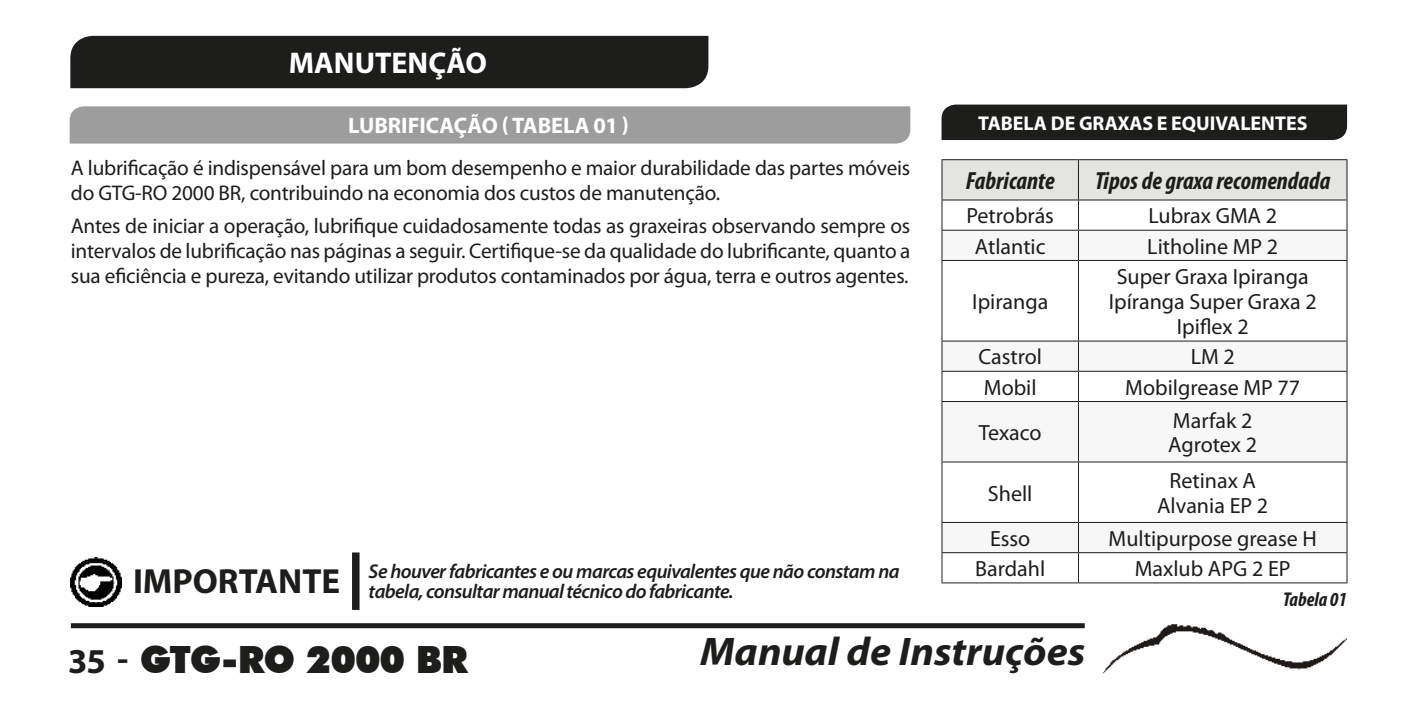
<style>
.page{position:relative;width:1418px;height:709px;background:#fff}
.page>*{position:absolute;margin:0;border:0;box-sizing:border-box;transform-origin:0 0}
.t1{font:italic 700 40px "Myriad Pro";color:#1d1d1b;scale:1.05 1}
.t2{font:900 37.5px "Futura BT";letter-spacing:-.03em;color:#1d1d1b}
.t3{font:700 35px "Myriad Pro";color:#1d1d1b}
.t4{font:700 30px "Myriad Pro";color:#fff}
.t5{font:italic 700 condensed 24.75px "Myriad Pro";color:#1d1d1b}
.t6{font:700 22.5px "Myriad Pro";color:#fff}
.t7{font:22px/24.8px "Myriad Pro";color:#1d1d1b;text-align:center}
.t8{font:21.25px/25px "Myriad Pro";letter-spacing:-.01em;color:#1d1d1b}
.t9{font:italic 600 20px/20px "Myriad Pro";letter-spacing:-.03em;color:#1d1d1b}
.t10{font:700 20px "Myriad Pro";color:#fff}
.t11{font:italic 700 condensed 20px "Myriad Pro";color:#1d1d1b}
.s1{font-family:"Myriad Pro";font-weight:700;font-size:35px}
</style>
<div class="page">
<img style="left:1102px;top:624px;width:246px;height:50px">
<div style="left:71px;top:623px;width:1013px;height:5px;background:#1d1d1b"></div>
<div style="left:941px;top:105px;width:405px;height:35px;background:#1d1d1b"></div>
<div style="left:942px;top:160px;width:404px;height:39px;background:#e4e4e3"></div>
<svg style="left:942px;top:231px;width:404px;height:321px"></svg>
<hr style="left:941px;top:159px;width:137px;height:1px;background:#1d1d1b">
<hr style="left:941px;top:160px;width:1px;height:39px;background:#1d1d1b">
<hr style="left:1078px;top:159px;width:269px;height:1px;background:#1d1d1b">
<hr style="left:1078px;top:160px;width:1px;height:39px;background:#1d1d1b">
<hr style="left:1346px;top:160px;width:1px;height:39px;background:#1d1d1b">
<hr style="left:941px;top:199px;width:137px;height:1px;background:#1d1d1b">
<hr style="left:941px;top:200px;width:1px;height:30px;background:#1d1d1b">
<hr style="left:1078px;top:199px;width:269px;height:1px;background:#1d1d1b">
<hr style="left:1078px;top:200px;width:1px;height:30px;background:#1d1d1b">
<hr style="left:1346px;top:200px;width:1px;height:30px;background:#1d1d1b">
<hr style="left:941px;top:230px;width:137px;height:1px;background:#1d1d1b">
<svg style="left:941px;top:231px;width:1px;height:29px"></svg>
<hr style="left:1078px;top:230px;width:269px;height:1px;background:#1d1d1b">
<svg style="left:1078px;top:231px;width:1px;height:29px"></svg>
<svg style="left:1346px;top:231px;width:1px;height:29px"></svg>
<hr style="left:941px;top:260px;width:137px;height:1px;background:#1d1d1b">
<hr style="left:941px;top:261px;width:1px;height:79px;background:#1d1d1b">
<hr style="left:1078px;top:260px;width:269px;height:1px;background:#1d1d1b">
<hr style="left:1078px;top:261px;width:1px;height:79px;background:#1d1d1b">
<hr style="left:1346px;top:261px;width:1px;height:79px;background:#1d1d1b">
<hr style="left:941px;top:340px;width:137px;height:1px;background:#1d1d1b">
<hr style="left:941px;top:341px;width:1px;height:30px;background:#1d1d1b">
<hr style="left:1078px;top:340px;width:269px;height:1px;background:#1d1d1b">
<hr style="left:1078px;top:341px;width:1px;height:30px;background:#1d1d1b">
<hr style="left:1346px;top:341px;width:1px;height:30px;background:#1d1d1b">
<hr style="left:941px;top:371px;width:137px;height:1px;background:#1d1d1b">
<svg style="left:941px;top:372px;width:1px;height:29px"></svg>
<hr style="left:1078px;top:371px;width:269px;height:1px;background:#1d1d1b">
<svg style="left:1078px;top:372px;width:1px;height:29px"></svg>
<svg style="left:1346px;top:372px;width:1px;height:29px"></svg>
<hr style="left:941px;top:401px;width:137px;height:1px;background:#1d1d1b">
<hr style="left:941px;top:402px;width:1px;height:59px;background:#1d1d1b">
<hr style="left:1078px;top:401px;width:269px;height:1px;background:#1d1d1b">
<hr style="left:1078px;top:402px;width:1px;height:59px;background:#1d1d1b">
<hr style="left:1346px;top:402px;width:1px;height:59px;background:#1d1d1b">
<hr style="left:941px;top:461px;width:137px;height:1px;background:#1d1d1b">
<hr style="left:941px;top:462px;width:1px;height:60px;background:#1d1d1b">
<hr style="left:1078px;top:461px;width:269px;height:1px;background:#1d1d1b">
<hr style="left:1078px;top:462px;width:1px;height:60px;background:#1d1d1b">
<hr style="left:1346px;top:462px;width:1px;height:60px;background:#1d1d1b">
<hr style="left:941px;top:522px;width:137px;height:1px;background:#1d1d1b">
<hr style="left:1078px;top:522px;width:269px;height:1px;background:#1d1d1b">
<hr style="left:941px;top:552px;width:137px;height:1px;background:#1d1d1b">
<svg style="left:941px;top:523px;width:1px;height:59px"></svg>
<hr style="left:1078px;top:552px;width:269px;height:1px;background:#1d1d1b">
<svg style="left:1078px;top:523px;width:1px;height:59px"></svg>
<svg style="left:1346px;top:523px;width:1px;height:59px"></svg>
<hr style="left:941px;top:582px;width:137px;height:1px;background:#1d1d1b">
<hr style="left:1078px;top:582px;width:269px;height:1px;background:#1d1d1b">
<div style="left:70px;top:36px;width:638px;height:52px;background:#1d1d1b"></div>
<div style="left:70px;top:106px;width:840px;height:38px;background:#9d9d9d"></div>
<div style="left:352px;top:552px;width:7px;height:58px;background:#1d1d1b"></div>
<img style="left:71px;top:558px;width:51px;height:49px">
<h3 class="t4" style="left:289px;top:44px;width:199px">MANUTENÇÃO</h3>
<p class="t6" style="left:348px;top:111px;width:282px">LUBRIFICAÇÃO ( TABELA 01 )</p>
<p class="t8" style="left:71px;top:155px;width:841px">A lubrificação é indispensável para um bom desempenho e maior durabilidade das partes móveis do GTG-RO 2000 BR, contribuindo na economia dos custos de manutenção.</p>
<p class="t8" style="left:71px;top:213px;width:841px;text-align:justify">Antes de iniciar a operação, lubrifique cuidadosamente todas as graxeiras observando sempre os intervalos de lubrificação nas páginas a seguir. Certifique-se da qualidade do lubrificante, quanto a sua eficiência e pureza, evitando utilizar produtos contaminados por água, terra e outros agentes.</p>
<h3 class="t3" style="left:133px;top:558px;width:209px">IMPORTANTE</h3>
<p class="t9" style="left:368px;top:561px;width:532px">Se houver fabricantes e ou marcas equivalentes que não constam na tabela, consultar manual técnico do fabricante.</p>
<p class="t10" style="left:978px;top:110px;width:331px">TABELA DE GRAXAS E EQUIVALENTES</p>
<p class="t5" style="left:965px;top:165px;width:90px">Fabricante</p>
<p class="t5" style="left:1094px;top:165px;width:237px">Tipos de graxa recomendada</p>
<p class="t7" style="left:966px;top:203px;width:89px">Petrobrás</p>
<p class="t7" style="left:1148px;top:203px;width:130px">Lubrax GMA 2</p>
<p class="t7" style="left:974px;top:233px;width:72px">Atlantic</p>
<p class="t7" style="left:1147px;top:233px;width:132px">Litholine MP 2</p>
<p class="t7" style="left:972px;top:289px;width:78px">Ipiranga</p>
<p class="t7" style="left:1108px;top:264px;width:209px">Super Graxa Ipiranga<br>Ipíranga Super Graxa 2<br>Ipiflex 2</p>
<p class="t7" style="left:978px;top:344px;width:65px">Castrol</p>
<p class="t7" style="left:1190px;top:344px;width:46px">LM 2</p>
<p class="t7" style="left:983px;top:374px;width:54px">Mobil</p>
<p class="t7" style="left:1125px;top:374px;width:176px">Mobilgrease MP 77</p>
<p class="t7" style="left:978px;top:420px;width:65px">Texaco</p>
<p class="t7" style="left:1168px;top:407px;width:90px;text-align:left">Marfak 2<br>Agrotex 2</p>
<p class="t7" style="left:987px;top:480px;width:46px">Shell</p>
<p class="t7" style="left:1157px;top:468px;width:112px">Retinax A<br>Alvania EP 2</p>
<p class="t7" style="left:990px;top:525px;width:42px">Esso</p>
<p class="t7" style="left:1108px;top:525px;width:210px">Multipurpose grease H</p>
<p class="t7" style="left:975px;top:556px;width:72px">Bardahl</p>
<p class="t7" style="left:1134px;top:556px;width:157px">Maxlub APG 2 EP</p>
<p class="t11" style="left:1283px;top:587px;width:65px">Tabela 01</p>
<h2 class="t2" style="left:68px;top:636px;width:401px"><span class="s1">35 -</span> GTG-RO 2000 BR</h2>
<h1 class="t1" style="left:700px;top:625px;width:368px">Manual de Instruções</h1>
</div>
